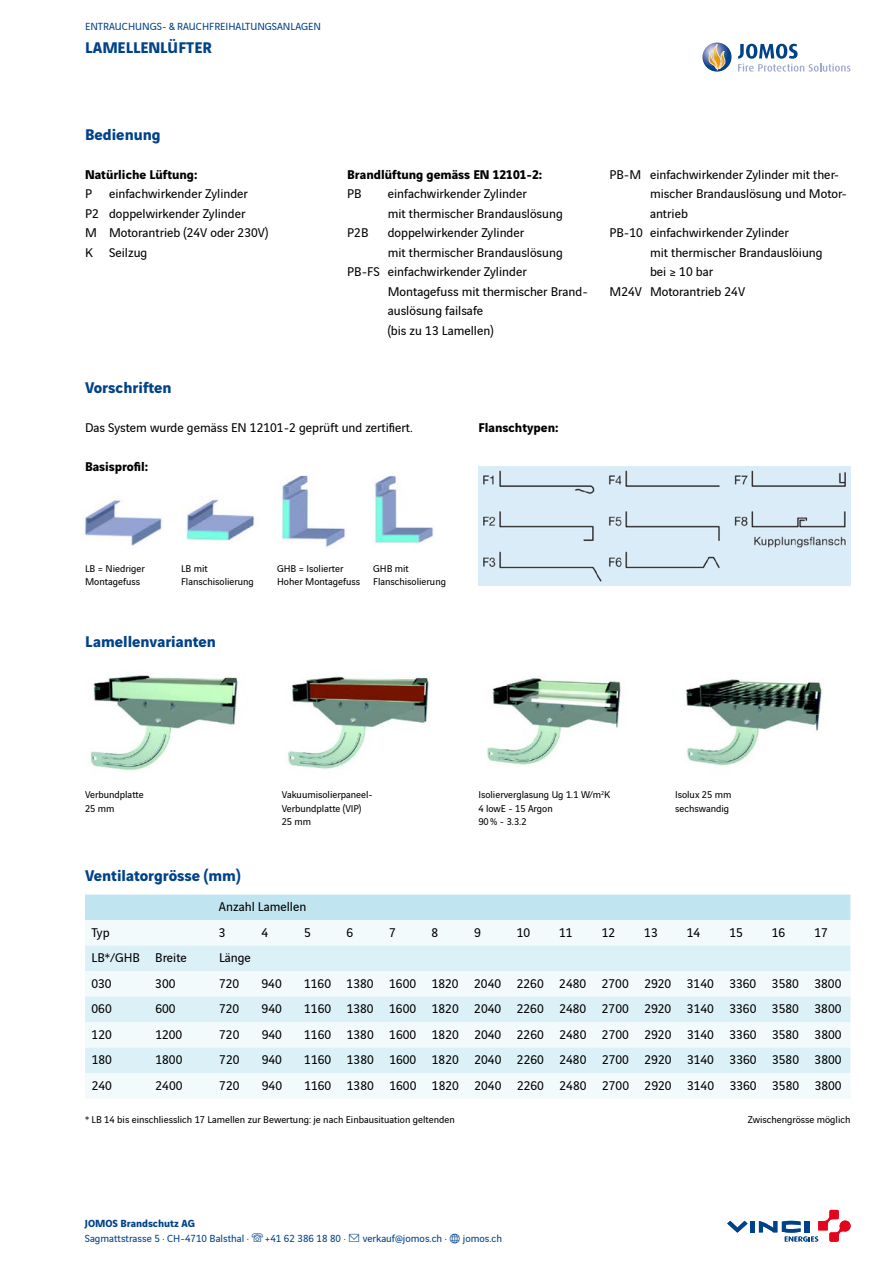
<style>
.page{position:relative;width:893px;height:1263px;background:#fff}
.page>*{position:absolute;margin:0;border:0;box-sizing:border-box;transform-origin:0 0}
.t1{font:700 16.5px "Vinci Sans";color:#004289}
.t2{font:13.5px/19.5px "Vinci Sans";color:#000}
.t3{font:700 13.5px "Vinci Sans";color:#000}
.t4{font:10.95px "Vinci Sans";color:#004289}
.t5{font:700 10.95px "Vinci Sans";color:#004289}
.t6{font:10.5px/13.5px "Vinci Sans";color:#000}
</style>
<div class="page">
<img style="left:702px;top:43px;width:29px;height:29px;border-radius:15px">
<svg style="left:708px;top:44px;width:17px;height:26px"></svg>
<svg style="left:738px;top:44px;width:112px;height:28px"></svg>
<img style="left:90px;top:675px;width:148px;height:96px">
<img style="left:287px;top:676px;width:143px;height:93px">
<img style="left:487px;top:677px;width:134px;height:88px">
<img style="left:685px;top:679px;width:137px;height:87px">
<img style="left:84px;top:497px;width:78px;height:49px">
<img style="left:184px;top:499px;width:71px;height:42px">
<img style="left:281px;top:476px;width:64px;height:71px">
<img style="left:374px;top:476px;width:60px;height:68px">
<img style="left:478px;top:467px;width:372px;height:118px">
<div style="left:85px;top:894px;width:765px;height:26px;background:#c0e5f1"></div>
<div style="left:85px;top:920px;width:765px;height:178px;background:#f3fafc"></div>
<svg style="left:85px;top:945px;width:765px;height:128px;fill:#dcf1f7"></svg>
<hr style="left:750px;top:1221px;width:4px;height:11px;background:#004289">
<svg style="left:727px;top:1221px;width:21px;height:12px"></svg>
<svg style="left:759px;top:1210px;width:92px;height:32px"></svg>
<p class="t4" style="left:85px;top:18px;width:238px">ENTRAUCHUNGS- &amp; RAUCHFREIHALTUNGSANLAGEN</p>
<p class="t1" style="left:85px;top:35px;width:128px">LAMELLENLÜFTER</p>
<p class="t1" style="left:85px;top:121px;width:77px">Bedienung</p>
<p class="t3" style="left:85px;top:164px;width:114px">Natürliche Lüftung:</p>
<p class="t2" style="left:85px;top:183px;width:8px">P</p>
<p class="t2" style="left:85px;top:183px;width:185px;text-indent:24px">einfachwirkender Zylinder<br>P2 doppelwirkender Zylinder<br>M Motorantrieb (24V oder 230V)<br>K Seilzug</p>
<p class="t1" style="left:85px;top:375px;width:88px">Vorschriften</p>
<p class="t3" style="left:347px;top:164px;width:197px">Brandlüftung gemäss EN 12101-2:</p>
<p class="t2" style="left:347px;top:183px;width:16px">PB</p>
<p class="t2" style="left:388px;top:183px;width:177px">einfachwirkender Zylinder<br>mit thermischer Brandauslösung</p>
<p class="t2" style="left:347px;top:222px;width:23px">P2B</p>
<p class="t2" style="left:388px;top:222px;width:138px">doppelwirkender Zylinder</p>
<p class="t2" style="left:388px;top:241px;width:177px">mit thermischer Brandauslösung</p>
<p class="t2" style="left:347px;top:261px;width:181px">PB-FS einfachwirkender Zylinder</p>
<p class="t2" style="left:388px;top:280px;width:202px">Montagefuss mit thermischer Brand-</p>
<p class="t2" style="left:388px;top:300px;width:97px">auslösung failsafe</p>
<p class="t2" style="left:388px;top:319px;width:107px">(bis zu 13 Lamellen)</p>
<p class="t2" style="left:85px;top:417px;width:329px">Das System wurde gemäss EN 12101-2 geprüft und zertifiert.</p>
<p class="t3" style="left:85px;top:456px;width:65px">Basisprofil:</p>
<p class="t3" style="left:478px;top:417px;width:82px">Flanschtypen:</p>
<p class="t2" style="left:609px;top:163px;width:231px">PB-M einfachwirkender Zylinder mit ther-</p>
<p class="t2" style="left:650px;top:183px;width:198px">mischer Brandauslösung und Motor-</p>
<p class="t2" style="left:650px;top:202px;width:39px">antrieb</p>
<p class="t2" style="left:609px;top:222px;width:181px">PB-10 einfachwirkender Zylinder</p>
<p class="t2" style="left:650px;top:241px;width:174px">mit thermischer Brandauslöiung</p>
<p class="t2" style="left:650px;top:261px;width:65px">bei ≥ 10 bar</p>
<p class="t2" style="left:609px;top:280px;width:137px">M24V Motorantrieb 24V</p>
<p class="t6" style="left:85px;top:561px;width:61px">LB = Niedriger<br>Montagefuss</p>
<p class="t6" style="left:181px;top:561px;width:74px">LB mit<br>Flanschisolierung</p>
<p class="t6" style="left:277px;top:561px;width:85px">GHB = Isolierter<br>Hoher Montagefuss</p>
<p class="t6" style="left:373px;top:561px;width:74px">GHB mit<br>Flanschisolierung</p>
<p class="t1" style="left:85px;top:628px;width:132px">Lamellenvarianten</p>
<p class="t6" style="left:85px;top:787px;width:60px">Verbundplatte<br>25 mm</p>
<p class="t6" style="left:282px;top:787px;width:93px">Vakuumisolierpaneel-<br>Verbundplatte (VIP)<br>25 mm</p>
<p class="t6" style="left:478px;top:787px;width:133px">Isolierverglasung Ug 1.1 W/m<sup>2</sup>K<br>4 lowE - 15 Argon<br>90% - 3.3.2</p>
<p class="t6" style="left:675px;top:787px;width:58px">Isolux 25 mm sechswandig</p>
<p class="t1" style="left:85px;top:862px;width:157px">Ventilatorgrösse (mm)</p>
<p class="t2" style="left:219px;top:896px;width:89px">Anzahl Lamellen</p>
<p class="t2" style="left:91px;top:921px;width:20px">Typ</p>
<p class="t2" style="left:219px;top:921px;width:8px">3</p>
<p class="t2" style="left:262px;top:921px;width:8px">4</p>
<p class="t2" style="left:304px;top:921px;width:8px">5</p>
<p class="t2" style="left:347px;top:921px;width:8px">6</p>
<p class="t2" style="left:389px;top:921px;width:8px">7</p>
<p class="t2" style="left:432px;top:921px;width:8px">8</p>
<p class="t2" style="left:474px;top:921px;width:8px">9</p>
<p class="t2" style="left:517px;top:921px;width:15px">10</p>
<p class="t2" style="left:559px;top:921px;width:15px">11</p>
<p class="t2" style="left:602px;top:921px;width:15px">12</p>
<p class="t2" style="left:644px;top:921px;width:15px">13</p>
<p class="t2" style="left:687px;top:921px;width:15px">14</p>
<p class="t2" style="left:729px;top:921px;width:15px">15</p>
<p class="t2" style="left:772px;top:921px;width:15px">16</p>
<p class="t2" style="left:814px;top:921px;width:15px">17</p>
<p class="t2" style="left:91px;top:947px;width:97px">LB*/GHB Breite</p>
<p class="t2" style="left:219px;top:947px;width:33px">Länge</p>
<p class="t2" style="left:91px;top:972px;width:22px">030</p>
<p class="t2" style="left:155px;top:972px;width:22px">300</p>
<p class="t2" style="left:219px;top:972px;width:22px">720</p>
<p class="t2" style="left:262px;top:972px;width:22px">940</p>
<p class="t2" style="left:304px;top:972px;width:539px">1160 1380 1600 1820 2040 2260 2480 2700 2920 3140 3360 3580 3800</p>
<p class="t2" style="left:92px;top:998px;width:22px">060</p>
<p class="t2" style="left:155px;top:998px;width:22px">600</p>
<p class="t2" style="left:219px;top:998px;width:22px">720</p>
<p class="t2" style="left:262px;top:998px;width:22px">940</p>
<p class="t2" style="left:304px;top:998px;width:539px">1160 1380 1600 1820 2040 2260 2480 2700 2920 3140 3360 3580 3800</p>
<p class="t2" style="left:92px;top:1023px;width:22px">120</p>
<p class="t2" style="left:155px;top:1023px;width:28px">1200</p>
<p class="t2" style="left:219px;top:1023px;width:22px">720</p>
<p class="t2" style="left:262px;top:1023px;width:22px">940</p>
<p class="t2" style="left:304px;top:1023px;width:539px">1160 1380 1600 1820 2040 2260 2480 2700 2920 3140 3360 3580 3800</p>
<p class="t2" style="left:92px;top:1049px;width:22px">180</p>
<p class="t2" style="left:155px;top:1049px;width:28px">1800</p>
<p class="t2" style="left:219px;top:1049px;width:22px">720</p>
<p class="t2" style="left:262px;top:1049px;width:22px">940</p>
<p class="t2" style="left:304px;top:1049px;width:539px">1160 1380 1600 1820 2040 2260 2480 2700 2920 3140 3360 3580 3800</p>
<p class="t2" style="left:92px;top:1074px;width:22px">240</p>
<p class="t2" style="left:156px;top:1074px;width:28px">2400</p>
<p class="t2" style="left:219px;top:1074px;width:22px">720</p>
<p class="t2" style="left:262px;top:1074px;width:22px">940</p>
<p class="t2" style="left:304px;top:1074px;width:539px">1160 1380 1600 1820 2040 2260 2480 2700 2920 3140 3360 3580 3800</p>
<p class="t6" style="left:85px;top:1112px;width:371px">* LB 14 bis einschliesslich 17 Lamellen zur Bewertung: je nach Einbausituation geltenden</p>
<p class="t6" style="left:748px;top:1112px;width:104px">Zwischengrösse möglich</p>
<p class="t5" style="left:85px;top:1215px;width:112px">JOMOS Brandschutz AG</p>
<p class="t4" style="left:85px;top:1230px;width:166px">Sagmattstrasse 5 · CH-4710 Balsthal ·</p>
<p class="t4" style="left:265px;top:1230px;width:184px">+41 62 386 18 80 · → verkauf@jomos.ch ·</p>
<p class="t4" style="left:463px;top:1230px;width:41px">jomos.ch</p>
</div>
